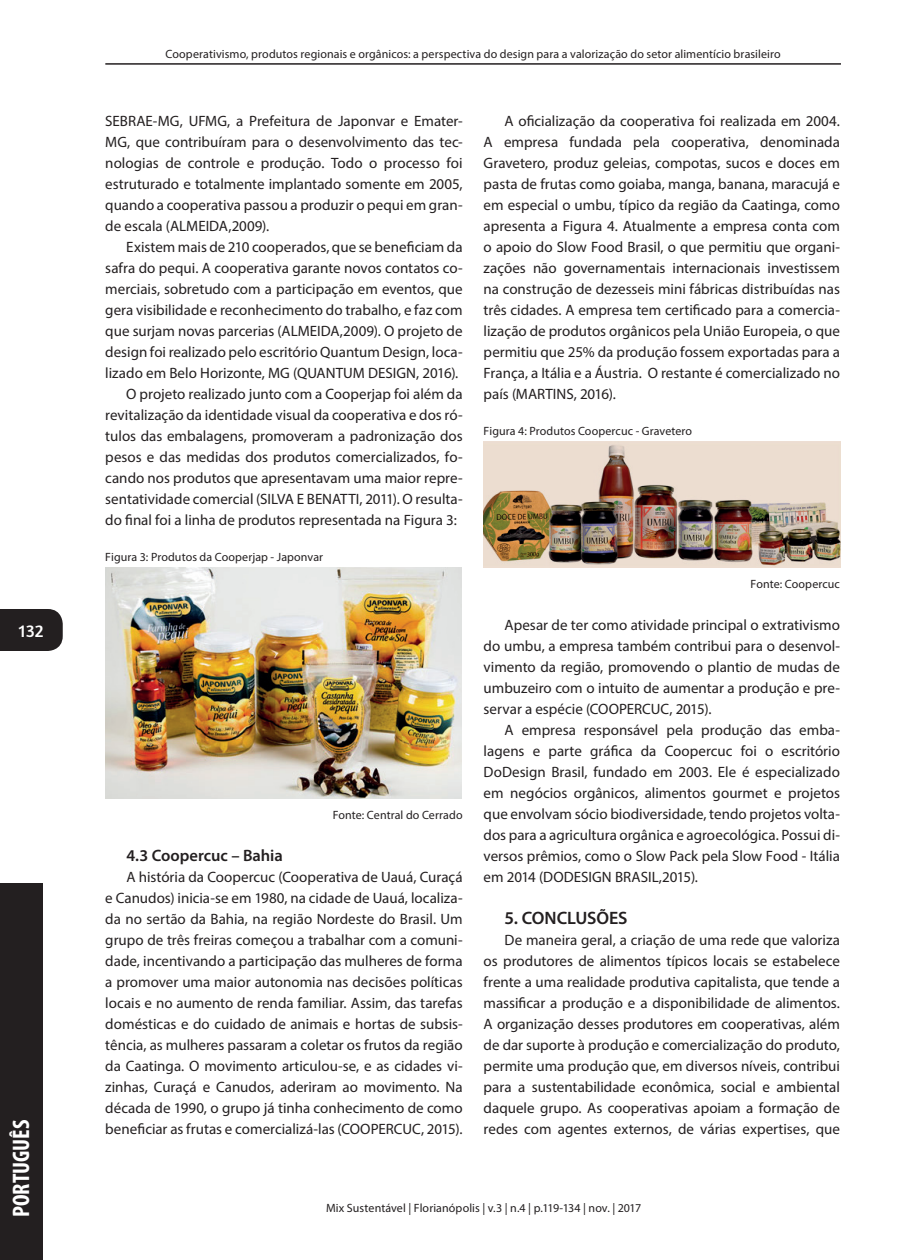
<style>
.page{position:relative;width:903px;height:1260px;background:#fff}
.page>*{position:absolute;margin:0;border:0;box-sizing:border-box;transform-origin:0 0}
.t1{font:700 condensed 24px "Myriad Pro";color:#fff}
.t2{font:600 18px "Myriad Pro";letter-spacing:-.01em;color:#231f20}
.t3{font:18px "Amaranth";color:#fff}
.t4{font:600 16.5px "Myriad Pro";letter-spacing:-.005em;color:#231f20}
.t5{font:15px/21px "Myriad Pro";color:#231f20;text-align:justify}
.t6{font:12px "Myriad Pro";letter-spacing:.005em;color:#231f20}
</style>
<div class="page">
<div style="left:0;top:609px;width:63px;height:42px;background:#231f20"></div>
<hr style="left:105px;top:63px;width:736px;height:2px;background:#231f20">
<div style="left:0;top:883px;width:42px;height:377px;background:#231f20"></div>
<img style="left:105px;top:567px;width:357px;height:231px">
<img style="left:484px;top:441px;width:356px;height:126px">
<p class="t3" style="left:19px;top:620px;width:26px">132</p>
<h1 class="t1" style="left:6px;top:1217px;width:99px;rotate:-90deg">PORTUGUÊS</h1>
<p class="t6" style="left:166px;top:46px;width:617px">Cooperativismo, produtos regionais e orgânicos: a perspectiva do design para a valorização do setor alimentício brasileiro</p>
<p class="t5" style="left:105px;top:110px;width:359px">SEBRAE-MG, UFMG, a Prefeitura de Japonvar e Emater-MG, que contribuíram para o desenvolvimento das tec&shy;nologias de controle e produção. Todo o processo foi estruturado e totalmente implantado somente em 2005, quando a cooperativa passou a produzir o pequi em gran&shy;de escala (ALMEIDA,2009).</p>
<p class="t5" style="left:126px;top:236px;width:338px">Existem mais de 210 cooperados, que se beneficiam da</p>
<p class="t5" style="left:105px;top:257px;width:359px">safra do pequi. A cooperativa garante novos contatos co-</p>
<p class="t5" style="left:105px;top:278px;width:359px">merciais, sobretudo com a participação em eventos, que</p>
<p class="t5" style="left:105px;top:299px;width:359px">gera visibilidade e reconhecimento do trabalho, e faz com</p>
<p class="t5" style="left:105px;top:320px;width:359px">que surjam novas parcerias (ALMEIDA,2009). O projeto de</p>
<p class="t5" style="left:105px;top:341px;width:359px">design foi realizado pelo escritório Quantum Design, loca-</p>
<p class="t5" style="left:105px;top:362px;width:355px">lizado em Belo Horizonte, MG (QUANTUM DESIGN, 2016).</p>
<p class="t5" style="left:126px;top:383px;width:338px">O projeto realizado junto com a Cooperjap foi além da</p>
<p class="t5" style="left:105px;top:404px;width:359px">revitalização da identidade visual da cooperativa e dos ró-</p>
<p class="t5" style="left:105px;top:425px;width:359px">tulos das embalagens, promoveram a padronização dos</p>
<p class="t5" style="left:105px;top:446px;width:359px">pesos e das medidas dos produtos comercializados, fo-</p>
<p class="t5" style="left:105px;top:467px;width:359px">cando nos produtos que apresentavam uma maior repre-</p>
<p class="t5" style="left:105px;top:488px;width:359px">sentatividade comercial (SILVA E BENATTI, 2011). O resulta-</p>
<p class="t5" style="left:105px;top:509px;width:353px">do final foi a linha de produtos representada na Figura 3:</p>
<p class="t6" style="left:105px;top:550px;width:219px">Figura 3: Produtos da Cooperjap - Japonvar</p>
<p class="t6" style="left:333px;top:808px;width:131px">Fonte: Central do Cerrado</p>
<p class="t4" style="left:126px;top:845px;width:158px">4.3 Coopercuc – Bahia</p>
<p class="t5" style="left:105px;top:866px;width:359px;text-indent:21px">A história da Coopercuc (Cooperativa de Uauá, Curaçá e Canudos) inicia-se em 1980, na cidade de Uauá, localiza&shy;da no sertão da Bahia, na região Nordeste do Brasil. Um grupo de três freiras começou a trabalhar com a comuni&shy;dade, incentivando a participação das mulheres de forma a promover uma maior autonomia nas decisões políticas locais e no aumento de renda familiar. Assim, das tarefas domésticas e do cuidado de animais e hortas de subsis&shy;tência, as mulheres passaram a coletar os frutos da região da Caatinga. O movimento articulou-se, e as cidades vi&shy;zinhas, Curaçá e Canudos, aderiram ao movimento. Na década de 1990, o grupo já tinha conhecimento de como beneficiar as frutas e comercializá-las (COOPERCUC, 2015).</p>
<p class="t5" style="left:484px;top:110px;width:358px;text-indent:21px">A oficialização da cooperativa foi realizada em 2004.<br>A empresa fundada pela cooperativa, denominada Gravetero, produz geleias, compotas, sucos e doces em pasta de frutas como goiaba, manga, banana, maracujá e em especial o umbu, típico da região da Caatinga, como apresenta a Figura 4. Atualmente a empresa conta com o apoio do Slow Food Brasil, o que permitiu que organi&shy;zações não governamentais internacionais investissem na construção de dezesseis mini fábricas distribuídas nas três cidades. A empresa tem certificado para a comercia&shy;lização de produtos orgânicos pela União Europeia, o que permitiu que 25% da produção fossem exportadas para a França, a Itália e a Áustria. O restante é comercializado no país (MARTINS, 2016).</p>
<p class="t6" style="left:484px;top:424px;width:210px">Figura 4: Produtos Coopercuc - Gravetero</p>
<p class="t6" style="left:751px;top:577px;width:91px">Fonte: Coopercuc</p>
<p class="t5" style="left:484px;top:614px;width:358px;text-indent:21px">Apesar de ter como atividade principal o extrativismo do umbu, a empresa também contribui para o desenvol&shy;vimento da região, promovendo o plantio de mudas de umbuzeiro com o intuito de aumentar a produção e pre&shy;servar a espécie (COOPERCUC, 2015).</p>
<p class="t5" style="left:484px;top:719px;width:358px;text-indent:21px">A empresa responsável pela produção das emba&shy;lagens e parte gráfica da Coopercuc foi o escritório DoDesign Brasil, fundado em 2003. Ele é especializado em negócios orgânicos, alimentos gourmet e projetos que envolvam sócio biodiversidade, tendo projetos volta&shy;dos para a agricultura orgânica e agroecológica. Possui di&shy;versos prêmios, como o Slow Pack pela Slow Food - Itália em 2014 (DODESIGN BRASIL,2015).</p>
<p class="t2" style="left:505px;top:906px;width:124px">5. CONCLUSÕES</p>
<p class="t5" style="left:484px;top:929px;width:358px;text-indent:21px">De maneira geral, a criação de uma rede que valoriza os produtores de alimentos típicos locais se estabelece frente a uma realidade produtiva capitalista, que tende a massificar a produção e a disponibilidade de alimentos.<br>A organização desses produtores em cooperativas, além de dar suporte à produção e comercialização do produto, permite uma produção que, em diversos níveis, contribui para a sustentabilidade econômica, social e ambiental daquele grupo. As cooperativas apoiam a formação de redes com agentes externos, de várias expertises, que</p>
<p class="t6" style="left:326px;top:1200px;width:317px">Mix Sustentável | Florianópolis | v.3 | n.4 | p.119-134 | nov. | 2017</p>
</div>
